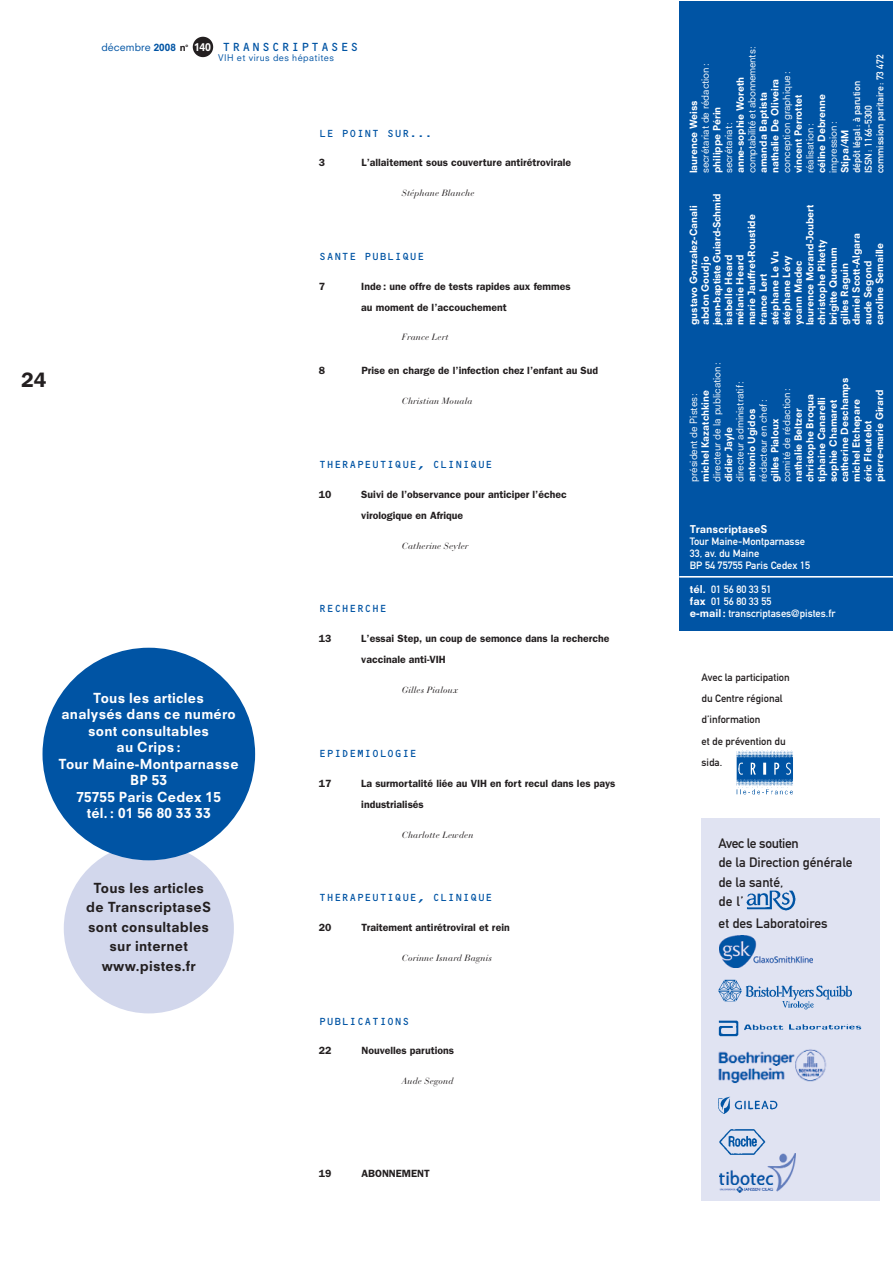
<style>
.page{position:relative;width:893px;height:1263px;background:#fff}
.page>*{position:absolute;margin:0;border:0;box-sizing:border-box;transform-origin:0 0}
.t1{font:600 21px "Franklin Gothic";color:#231f20}
.t2{font:800 13.5px/16.5px "Neuzeit S";letter-spacing:.02em;color:#fff;text-align:center}
.t3{font:800 13.5px/19.5px "Neuzeit S";letter-spacing:.02em;color:#231f20;text-align:center}
.t4{font:13.5px/19.5px "DIN Mittelschrift";color:#231f20}
.t5{font:12px "OCRB";letter-spacing:.1em;color:#0054a4}
.t6{font:600 10.5px/21.3px "Franklin Gothic";color:#231f20}
.t7{font:10.5px/12px "DIN Mittelschrift";color:#fff}
.t8{font:10.5px "OCRB";color:#0054a4}
.t9{font:10.5px/21.3px "DIN Mittelschrift";color:#231f20}
.t10{font:800 10.5px "Neuzeit S";color:#fff}
.t11{font:10.5px "Neuzeit S";letter-spacing:.01em;color:#0054a4}
.t12{font:800 9.75px/11.7px "Neuzeit S";color:#fff}
.t13{font:9.75px "Neuzeit S";color:#fff}
.t14{font:9.75px/11.7px "DIN Mittelschrift";color:#fff}
.t15{font:9.75px "Neuzeit S";letter-spacing:-.025em;color:#fff}
.t16{font:italic 9px "Bauer Bodoni";letter-spacing:.02em;color:#231f20}
.t17{font:9px "Neuzeit S";letter-spacing:.05em;color:#0054a4}
.s1{font-weight:800;font-size:9.75px}
.s2{font-weight:800;font-size:9.75px;color:#231f20}
.s3{font-family:"Neuzeit S";font-weight:800}
</style>
<div class="page">
<div style="left:193px;top:37px;width:20px;height:20px;background:#231f20;border-radius:50%"></div>
<div style="left:64px;top:843px;width:170px;height:170px;background:#d2d7ec;border-radius:50%"></div>
<div style="left:43px;top:648px;width:212px;height:212px;background:#0054a4;border-radius:50%"></div>
<div style="left:679px;top:1px;width:213px;height:630px;background:#0054a4"></div>
<hr style="left:679px;top:576px;width:213px;height:2px;background:#fff">
<img style="left:736px;top:750px;width:57px;height:45px">
<div style="left:702px;top:818px;width:178px;height:382px;background:#e0e3f2"></div>
<img style="left:746px;top:890px;width:50px;height:21px">
<img style="left:718px;top:979px;width:134px;height:31px">
<img style="left:718px;top:1020px;width:144px;height:17px">
<img style="left:718px;top:1049px;width:109px;height:34px">
<img style="left:719px;top:936px;width:93px;height:31px">
<img style="left:718px;top:1096px;width:60px;height:18px">
<img style="left:719px;top:1153px;width:76px;height:40px">
<img style="left:719px;top:1129px;width:46px;height:26px">
<p class="t5" style="left:222px;top:42px;width:138px">TRANSCRIPTASES</p>
<p class="t17" style="left:218px;top:54px;width:117px">VIH et virus des hépatites</p>
<p class="t11" style="left:101px;top:43px;width:88px">décembre <span class="s1">2008</span> <span class="s2">n</span><sup>o</sup></p>
<p class="t10" style="left:194px;top:43px;width:18px">140</p>
<h1 class="t1" style="left:21px;top:372px;width:27px">24</h1>
<h2 class="t2" style="left:59px;top:691px;width:181px">Tous les articles<br>analysés dans ce numéro sont consultables<br>au Crips :<br>Tour Maine-Montparnasse<br>BP 53<br>75755 Paris Cedex 15<br>tél. : 01 56 80 33 33</h2>
<h2 class="t3" style="left:86px;top:880px;width:126px">Tous les articles de TranscriptaseS sont consultables sur internet www.pistes.fr</h2>
<p class="t8" style="left:319px;top:129px;width:115px">LE POINT SUR...</p>
<p class="t6" style="left:319px;top:153px;width:8px">3</p>
<p class="t6" style="left:361px;top:153px;width:211px">L’allaitement sous couverture antirétrovirale</p>
<p class="t16" style="left:402px;top:189px;width:74px">Stéphane Blanche</p>
<p class="t8" style="left:319px;top:252px;width:107px">SANTE PUBLIQUE</p>
<p class="t6" style="left:319px;top:276px;width:8px">7</p>
<p class="t6" style="left:361px;top:276px;width:211px">Inde : une offre de tests rapides aux femmes au moment de l’accouchement</p>
<p class="t16" style="left:402px;top:334px;width:48px">France Lert</p>
<p class="t6" style="left:319px;top:361px;width:8px">8</p>
<p class="t6" style="left:361px;top:361px;width:238px">Prise en charge de l’infection chez l’enfant au Sud</p>
<p class="t16" style="left:402px;top:398px;width:72px">Christian Mouala</p>
<p class="t8" style="left:319px;top:460px;width:175px">THERAPEUTIQUE, CLINIQUE</p>
<p class="t6" style="left:319px;top:484px;width:14px">10</p>
<p class="t6" style="left:361px;top:484px;width:207px">Suivi de l’observance pour anticiper l’échec virologique en Afrique</p>
<p class="t16" style="left:402px;top:542px;width:68px">Catherine Seyler</p>
<p class="t8" style="left:319px;top:605px;width:70px">RECHERCHE</p>
<p class="t6" style="left:319px;top:629px;width:14px">13</p>
<p class="t6" style="left:361px;top:629px;width:250px">L’essai Step, un coup de semonce dans la recherche vaccinale anti-VIH</p>
<p class="t16" style="left:402px;top:686px;width:58px">Gilles Pialoux</p>
<p class="t8" style="left:319px;top:749px;width:100px">EPIDEMIOLOGIE</p>
<p class="t6" style="left:319px;top:773px;width:14px">17</p>
<p class="t6" style="left:361px;top:773px;width:256px">La surmortalité liée au VIH en fort recul dans les pays industrialisés</p>
<p class="t16" style="left:402px;top:831px;width:73px">Charlotte Lewden</p>
<p class="t8" style="left:319px;top:894px;width:175px">THERAPEUTIQUE, CLINIQUE</p>
<p class="t6" style="left:319px;top:918px;width:14px">20</p>
<p class="t6" style="left:361px;top:918px;width:150px">Traitement antirétroviral et rein</p>
<p class="t16" style="left:402px;top:954px;width:92px">Corinne Isnard Bagnis</p>
<p class="t8" style="left:319px;top:1017px;width:92px">PUBLICATIONS</p>
<p class="t6" style="left:319px;top:1041px;width:14px">22</p>
<p class="t6" style="left:361px;top:1041px;width:94px">Nouvelles parutions</p>
<p class="t16" style="left:402px;top:1077px;width:53px">Aude Segond</p>
<p class="t6" style="left:319px;top:1164px;width:14px">19</p>
<p class="t6" style="left:361px;top:1164px;width:70px">ABONNEMENT</p>
<p class="t15" style="left:748px;top:173px;width:129px;rotate:-90deg">comptabilité et abonnements:</p>
<p class="t14" style="left:852px;top:173px;width:120px;rotate:-90deg">dépôt légal : à parution<br>ISSN : 1166-5300 commission paritaire : 73 472</p>
<p class="t12" style="left:689px;top:325px;width:133px;rotate:-90deg">gustavo Gonzalez-Canali abdon Goudjo<br>jean-baptiste Guiard-Schmid isabelle Heard<br>mélanie Heard<br>marie Jauffret-Roustide france Lert<br>stéphane Le Vu<br>stéphane Lévy<br>yoann Madec<br>laurence Morand-Joubert christophe Piketty<br>brigitte Quenum<br>gilles Raguin<br>daniel Scott-Algara<br>aude Segond<br>caroline Semaille</p>
<p class="t13" style="left:701px;top:173px;width:112px;rotate:-90deg">secrétariat de rédaction :</p>
<p class="t12" style="left:758px;top:173px;width:96px;rotate:-90deg">amanda Baptista nathalie De Oliveira</p>
<p class="t13" style="left:783px;top:173px;width:104px;rotate:-90deg">conception graphique :</p>
<p class="t12" style="left:735px;top:173px;width:98px;rotate:-90deg">anne-sophie Woreth</p>
<p class="t12" style="left:817px;top:173px;width:81px;rotate:-90deg">céline Debrenne</p>
<p class="t12" style="left:793px;top:173px;width:80px;rotate:-90deg">vincent Perrottet</p>
<p class="t12" style="left:689px;top:173px;width:75px;rotate:-90deg">laurence Weiss</p>
<p class="t12" style="left:712px;top:173px;width:68px;rotate:-90deg">philippe Périn</p>
<p class="t13" style="left:829px;top:173px;width:54px;rotate:-90deg">impression :</p>
<p class="t12" style="left:840px;top:173px;width:45px;rotate:-90deg">Stipa/4M</p>
<p class="t13" style="left:725px;top:173px;width:53px;rotate:-90deg">secrétariat :</p>
<p class="t13" style="left:806px;top:173px;width:51px;rotate:-90deg">réalisation :</p>
<p class="t13" style="left:713px;top:482px;width:122px;rotate:-90deg">directeur de la publication :</p>
<p class="t13" style="left:783px;top:482px;width:95px;rotate:-90deg">comité de rédaction :</p>
<p class="t12" style="left:793px;top:482px;width:106px;rotate:-90deg">nathalie Beltzer christophe Broqua tiphaine Canarelli sophie Chamaret catherine Deschamps michel Etchepare<br>éric Fleutelot pierre-marie Girard</p>
<p class="t13" style="left:736px;top:482px;width:103px;rotate:-90deg">directeur administratif :</p>
<p class="t13" style="left:690px;top:482px;width:91px;rotate:-90deg">président de Pistes :</p>
<p class="t12" style="left:700px;top:482px;width:94px;rotate:-90deg">michel Kazatchkine</p>
<p class="t12" style="left:747px;top:482px;width:75px;rotate:-90deg">antonio Ugidos</p>
<p class="t13" style="left:760px;top:482px;width:84px;rotate:-90deg">rédacteur en chef :</p>
<p class="t12" style="left:770px;top:482px;width:65px;rotate:-90deg">gilles Pialoux</p>
<p class="t12" style="left:724px;top:482px;width:57px;rotate:-90deg">didier Jayle</p>
<p class="t10" style="left:690px;top:525px;width:79px">TranscriptaseS</p>
<p class="t7" style="left:690px;top:536px;width:122px">Tour Maine-Montparnasse<br>33, av. du Maine<br>BP 54 75755 Paris Cedex 15</p>
<p class="t7" style="left:690px;top:584px;width:147px"><span class="s3">tél.</span> 01 56 80 33 51<br><span class="s3">fax</span> 01 56 80 33 55<br><span class="s3">e-mail :</span> transcriptases@pistes.fr</p>
<p class="t9" style="left:702px;top:667px;width:90px">Avec la participation du Centre régional d’information<br>et de prévention du sida.</p>
<h2 class="t4" style="left:719px;top:834px;width:135px">Avec le soutien<br>de la Direction générale de la santé,<br>de l’</h2>
<h2 class="t4" style="left:719px;top:914px;width:110px">et des Laboratoires</h2>
</div>
